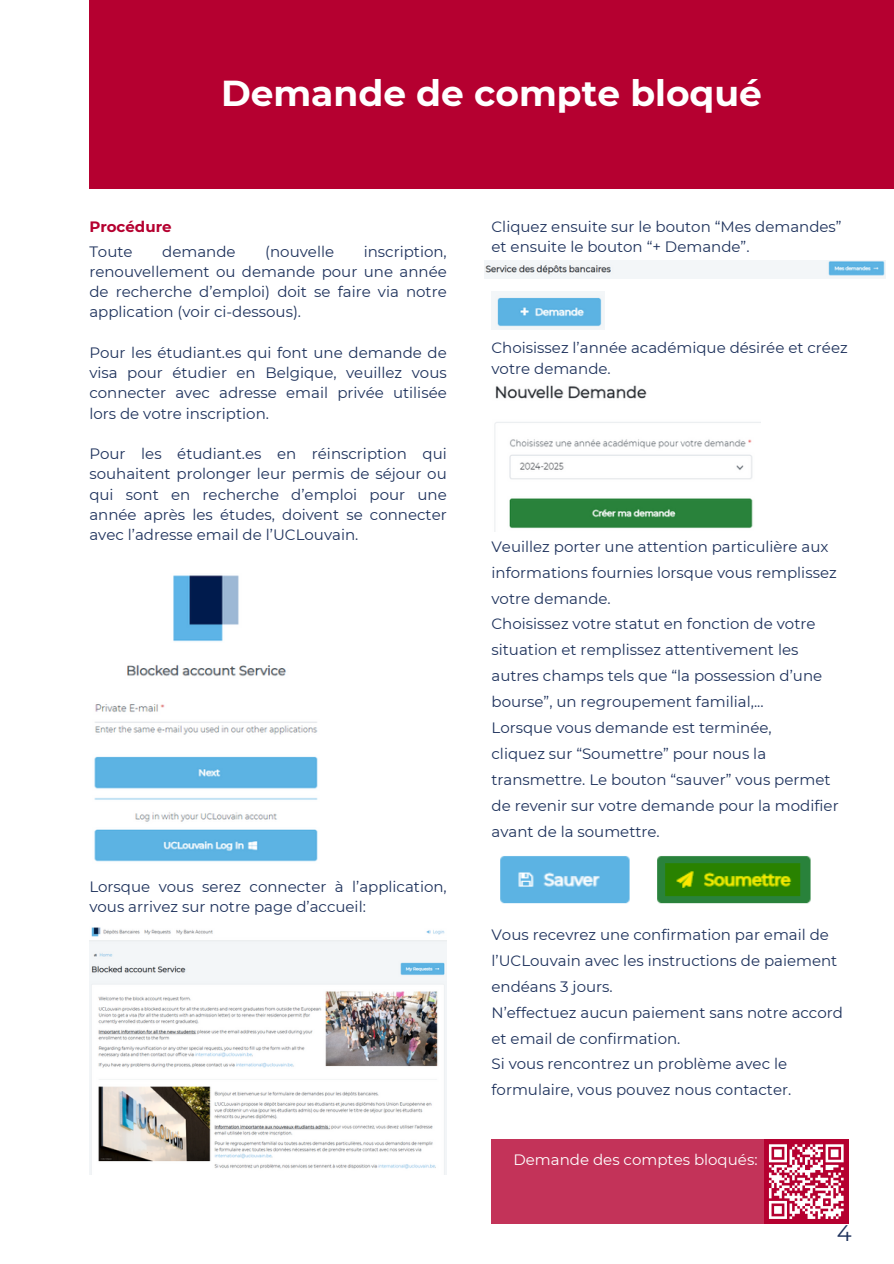
<style>
.page{position:relative;width:894px;height:1264px;background:#fff}
.page>*{position:absolute;margin:0;border:0;box-sizing:border-box;transform-origin:0 0}
.t1{font:700 36px "Montserrat";color:#fff}
.t2{font:22.5px "Montserrat";color:#1e325c}
.t3{font:15px/20.2px "Montserrat";color:#1e325c}
.t4{font:15px "Montserrat";color:#fff}
.t5{font:700 15px "Montserrat";color:#b50030}
</style>
<div class="page">
<div style="left:89px;top:0;width:804px;height:189px;background:#b50030"></div>
<img style="left:94px;top:575px;width:224px;height:287px">
<img style="left:494px;top:385px;width:266px;height:146px">
<img style="left:500px;top:856px;width:311px;height:48px">
<img style="left:484px;top:260px;width:401px;height:18px">
<img style="left:491px;top:291px;width:113px;height:39px">
<img style="left:89px;top:927px;width:357px;height:247px">
<div style="left:491px;top:1139px;width:357px;height:84px;background:#c33359"></div>
<div style="left:763px;top:1139px;width:85px;height:84px;background:#b50030"></div>
<svg style="left:768px;top:1144px;width:76px;height:75px"></svg>
<p class="t1" style="left:221px;top:71px;width:542px">Demande de compte bloqué</p>
<h1 class="t5" style="left:89px;top:217px;width:84px">Procédure</h1>
<p class="t3" style="left:89px;top:241px;width:45px">Toute</p>
<p class="t3" style="left:162px;top:241px;width:75px">demande</p>
<p class="t3" style="left:265px;top:241px;width:70px">(nouvelle</p>
<p class="t3" style="left:89px;top:241px;width:359px;text-align:justify;text-indent:274px">inscription, renouvellement ou demande pour une année de recherche d’emploi) doit se faire via notre application (voir ci-dessous).</p>
<p class="t3" style="left:89px;top:342px;width:359px;text-align:justify">Pour les étudiant.es qui font une demande de visa pour étudier en Belgique, veuillez vous connecter avec adresse email privée utilisée lors de votre inscription.</p>
<p class="t3" style="left:89px;top:443px;width:359px;text-align:justify">Pour les étudiant.es en réinscription qui souhaitent prolonger leur permis de séjour ou qui sont en recherche d’emploi pour une année après les études, doivent se connecter avec l’adresse email de l’UCLouvain.</p>
<p class="t3" style="left:89px;top:876px;width:359px">Lorsque vous serez connecter à l’application, vous arrivez sur notre page d’accueil:</p>
<p class="t3" style="left:491px;top:216px;width:351px">Cliquez ensuite sur le bouton “Mes demandes” et ensuite le bouton “+ Demande”.</p>
<p class="t3" style="left:491px;top:338px;width:357px">Choisissez l’année académique désirée et créez votre demande.</p>
<p class="t3" style="left:491px;top:533px;width:346px;line-height:25.8px">Veuillez porter une attention particulière aux informations fournies lorsque vous remplissez votre demande.</p>
<p class="t3" style="left:491px;top:611px;width:332px;line-height:25.8px">Choisissez votre statut en fonction de votre situation et remplissez attentivement les autres champs tels que “la possession d’une bourse”, un regroupement familial,...</p>
<p class="t3" style="left:491px;top:717px;width:281px">Lorsque vous demande est terminée,</p>
<p class="t3" style="left:491px;top:740px;width:348px;line-height:25.8px">cliquez sur “Soumettre” pour nous la transmettre. Le bouton “sauver” vous permet de revenir sur votre demande pour la modifier avant de la soumettre.</p>
<p class="t3" style="left:491px;top:921px;width:347px;line-height:25.8px">Vous recevrez une confirmation par email de l’UCLouvain avec les instructions de paiement endéans 3 jours.</p>
<p class="t3" style="left:491px;top:999px;width:353px;line-height:25.8px">N’effectuez aucun paiement sans notre accord et email de confirmation.</p>
<p class="t3" style="left:491px;top:1051px;width:301px;line-height:25.8px">Si vous rencontrez un problème avec le formulaire, vous pouvez nous contacter.</p>
<p class="t4" style="left:513px;top:1150px;width:245px">Demande des comptes bloqués:</p>
<h2 class="t2" style="left:836px;top:1219px;width:16px">4</h2>
</div>
